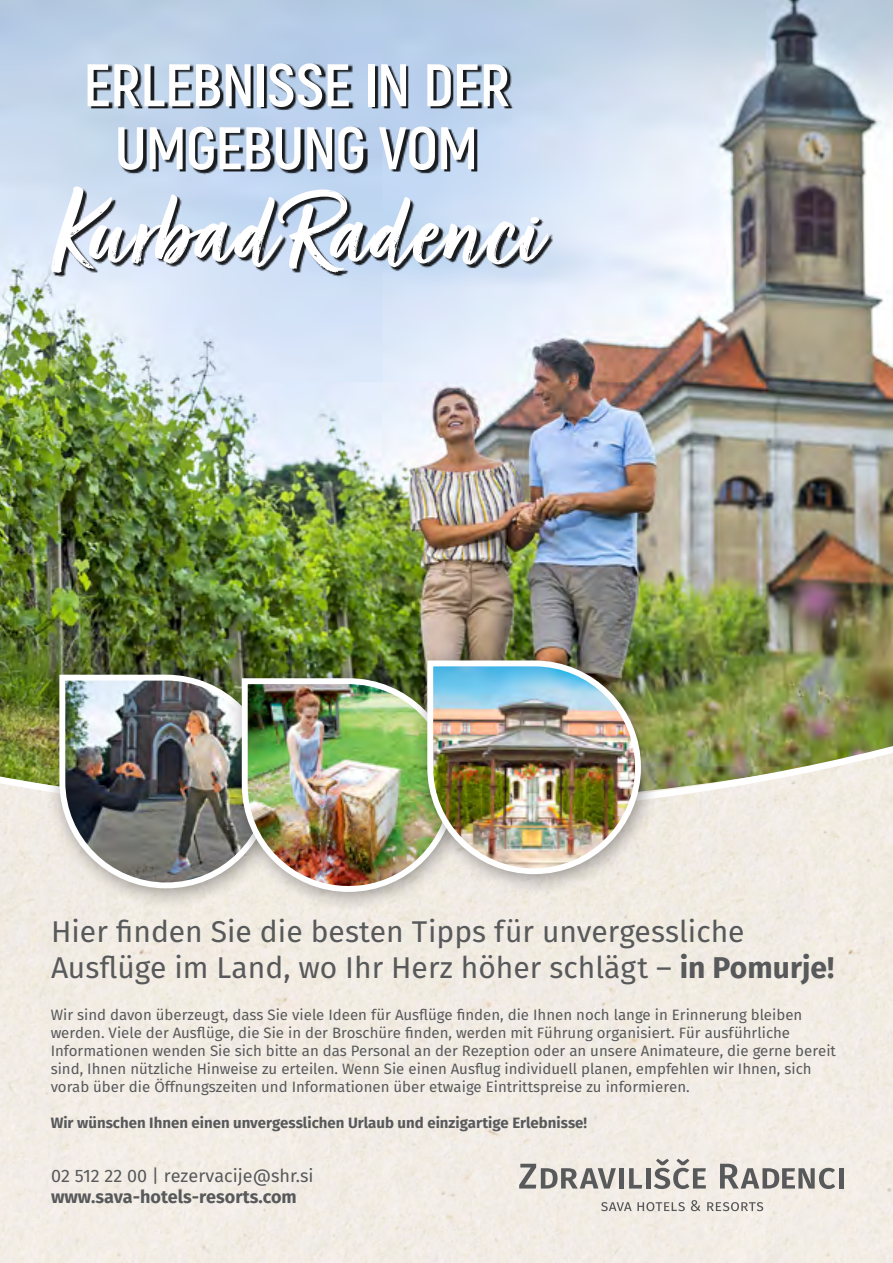
<style>
.page{position:relative;width:893px;height:1263px;background:#fff}
.page>*{position:absolute;margin:0;border:0;box-sizing:border-box;transform-origin:0 0}
.t1{font:700 112.65px "Turbinado";letter-spacing:.015em;color:#fff}
.t2{font:700 60px/63px "Akrobat";letter-spacing:-.015em;color:#fff;text-align:center}
.t3{font:30px/36px "Fira Sans";color:#58595b}
.t4{font:18px "Fira Sans";color:#58595b}
.t5{font:700 18px "Fira Sans";color:#58595b}
.t6{font:15px/18px "Fira Sans";color:#58595b}
.t7{font:700 15px "Fira Sans";color:#58595b}
.s1{font-weight:700}
</style>
<div class="page">
<div style="left:0;top:810px;width:893px;height:453px;background:#f2ece5"></div>
<img style="left:0;top:0;width:893px;height:709px">
<img style="left:0;top:709px;width:893px;height:101px">
<div style="left:44px;top:659px;width:250px;height:250px;background:#000;opacity:.4"></div>
<svg style="left:56px;top:672px;width:170px;height:219px;background:#cbcab5"></svg>
<div style="left:226px;top:662px;width:250px;height:251px;background:#000;opacity:.4"></div>
<svg style="left:239px;top:889px;width:172px;height:6px"></svg>
<div style="left:411px;top:645px;width:251px;height:250px;background:#000;opacity:.4"></div>
<img style="left:62px;top:663px;width:576px;height:226px">
<img style="left:424px;top:657px;width:220px;height:220px">
<div style="left:54px;top:64px;width:499px;height:213px;background:#000;opacity:.87"></div>
<svg style="left:519px;top:1164px;width:97px;height:24px;background:#b1aeab"></svg>
<div style="left:619px;top:1168px;width:5px;height:20px;background:#58595b"></div>
<svg style="left:629px;top:1168px;width:13px;height:20px"></svg>
<hr style="left:646px;top:1168px;width:4px;height:20px;background:#58595b">
<svg style="left:654px;top:1159px;width:52px;height:30px;background:#b8b5b1"></svg>
<svg style="left:720px;top:1164px;width:115px;height:25px;background:#b0adaa"></svg>
<hr style="left:839px;top:1168px;width:4px;height:20px;background:#58595b">
<svg style="left:601px;top:1202px;width:84px;height:9px"></svg>
<svg style="left:691px;top:1200px;width:9px;height:11px"></svg>
<svg style="left:707px;top:1202px;width:56px;height:9px"></svg>
<h2 class="t2" style="left:83px;top:54px;width:428px">ERLEBNISSE IN DER<br>UMGEBUNG VOM</h2>
<h1 class="t1" style="left:53px;top:172px;width:488px">Kurbad Radenci</h1>
<h3 class="t3" style="left:51px;top:916px;width:785px">Hier finden Sie die besten Tipps für unvergessliche<br>Ausflüge im Land, wo Ihr Herz höher schlägt – <span class="s1">in Pomurje!</span></h3>
<p class="t6" style="left:51px;top:1007px;width:787px">Wir sind davon überzeugt, dass Sie viele Ideen für Ausflüge finden, die Ihnen noch lange in Erinnerung bleiben werden. Viele der Ausflüge, die Sie in der Broschüre finden, werden mit Führung organisiert. Für ausführliche Informationen wenden Sie sich bitte an das Personal an der Rezeption oder an unsere Animateure, die gerne bereit sind, Ihnen nützliche Hinweise zu erteilen. Wenn Sie einen Ausflug individuell planen, empfehlen wir Ihnen, sich vorab über die Öffnungszeiten und Informationen über etwaige Eintrittspreise zu informieren.</p>
<p class="t7" style="left:51px;top:1113px;width:538px">Wir wünschen Ihnen einen unvergesslichen Urlaub und einzigartige Erlebnisse!</p>
<p class="t4" style="left:51px;top:1163px;width:264px">02 512 22 00 | rezervacije@shr.si</p>
<p class="t5" style="left:51px;top:1184px;width:247px">www.sava-hotels-resorts.com</p>
</div>
